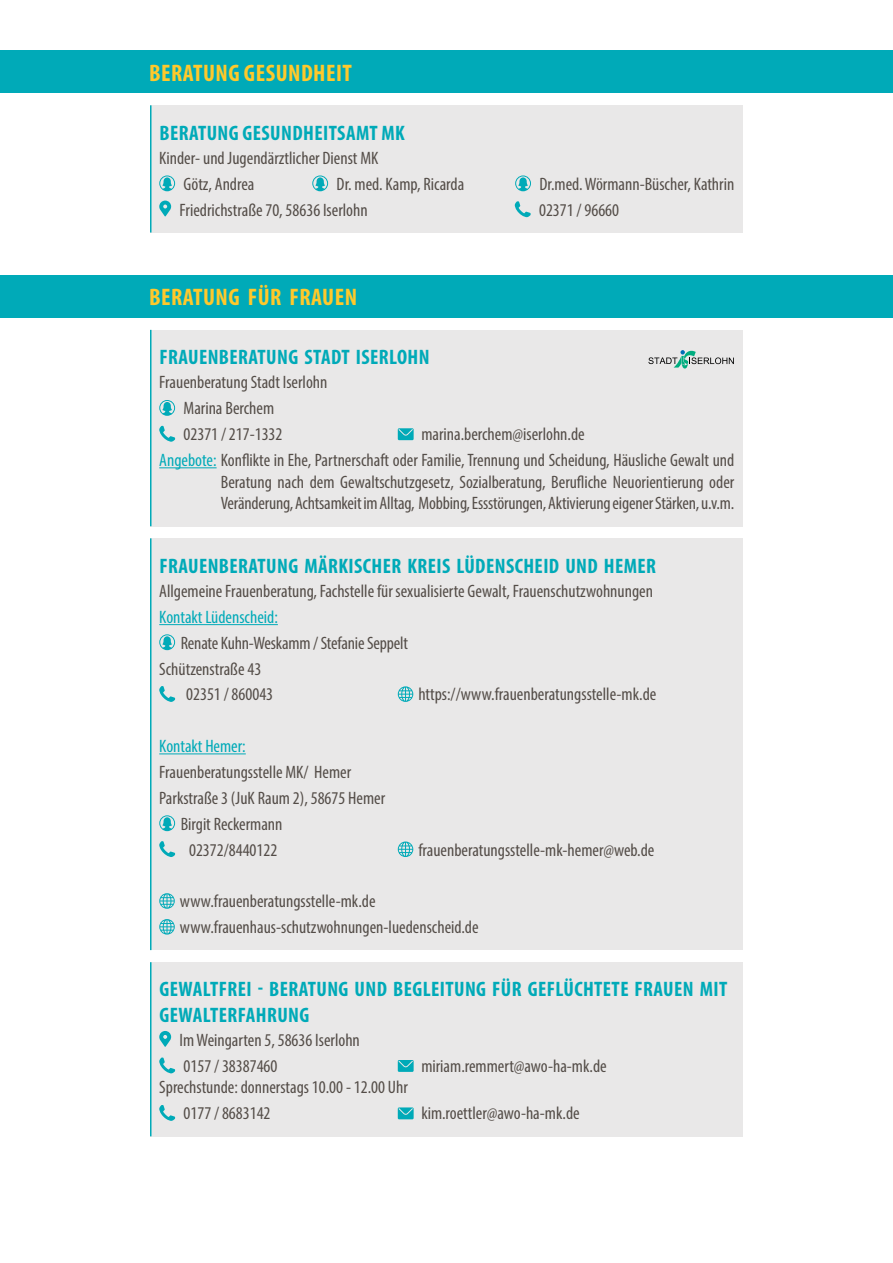
<style>
.page{position:relative;width:893px;height:1263px;background:#fff}
.page>*{position:absolute;margin:0;border:0;box-sizing:border-box;transform-origin:0 0}
.t1{font:700 condensed 24px "Myriad Pro";letter-spacing:.02em;color:#ffc92b}
.t2{font:700 condensed 21px/25.2px "Myriad Pro";letter-spacing:.02em;color:#00aab8}
.t3{font:condensed 18px/25.8px "Myriad Pro";color:#544d48}
.t4{font:condensed 18px "Myriad Pro";color:#00aab8}
.s1{color:#00aab8}
</style>
<div class="page">
<div style="left:0;top:51px;width:893px;height:42px;background:#00aab8"></div>
<div style="left:151px;top:105px;width:592px;height:128px;background:#e7e6e6"></div>
<svg style="left:159px;top:175px;width:16px;height:16px"></svg>
<svg style="left:312px;top:175px;width:16px;height:16px"></svg>
<svg style="left:515px;top:175px;width:16px;height:16px"></svg>
<svg style="left:159px;top:201px;width:12px;height:15px"></svg>
<svg style="left:515px;top:201px;width:16px;height:16px"></svg>
<hr style="left:150px;top:105px;width:2px;height:127px;background:#00aab8">
<div style="left:0;top:275px;width:893px;height:42px;background:#00aab8"></div>
<div style="left:151px;top:330px;width:592px;height:196px;background:#e7e6e6"></div>
<hr style="left:159px;top:467px;width:58px;height:1px;background:#00aab8">
<svg style="left:159px;top:400px;width:16px;height:16px"></svg>
<svg style="left:159px;top:426px;width:16px;height:16px"></svg>
<svg style="left:398px;top:428px;width:16px;height:12px"></svg>
<hr style="left:150px;top:330px;width:2px;height:196px;background:#00aab8">
<svg style="left:648px;top:350px;width:86px;height:18px"></svg>
<div style="left:151px;top:538px;width:592px;height:412px;background:#e7e6e6"></div>
<hr style="left:159px;top:624px;width:119px;height:1px;background:#00aab8">
<hr style="left:159px;top:753px;width:87px;height:1px;background:#00aab8">
<svg style="left:159px;top:634px;width:16px;height:16px"></svg>
<svg style="left:159px;top:686px;width:16px;height:16px"></svg>
<svg style="left:398px;top:686px;width:15px;height:16px"></svg>
<svg style="left:159px;top:815px;width:16px;height:16px"></svg>
<svg style="left:159px;top:841px;width:16px;height:16px"></svg>
<svg style="left:398px;top:841px;width:15px;height:16px"></svg>
<svg style="left:159px;top:893px;width:16px;height:16px"></svg>
<svg style="left:159px;top:919px;width:16px;height:15px"></svg>
<hr style="left:150px;top:538px;width:2px;height:412px;background:#00aab8">
<div style="left:151px;top:962px;width:592px;height:174px;background:#e7e6e6"></div>
<svg style="left:159px;top:1031px;width:12px;height:16px"></svg>
<svg style="left:159px;top:1057px;width:16px;height:16px"></svg>
<svg style="left:398px;top:1060px;width:16px;height:12px"></svg>
<svg style="left:159px;top:1105px;width:16px;height:16px"></svg>
<svg style="left:398px;top:1107px;width:16px;height:12px"></svg>
<hr style="left:150px;top:962px;width:2px;height:174px;background:#00aab8">
<h1 class="t1" style="left:149px;top:58px;width:204px">BERATUNG GESUNDHEIT</h1>
<p class="t2" style="left:159px;top:120px;width:247px">BERATUNG GESUNDHEITSAMT MK</p>
<p class="t3" style="left:184px;top:145px;width:196px;text-indent:-24px">Kinder- und Jugendärztlicher Dienst MK<br>Götz, Andrea</p>
<p class="t3" style="left:337px;top:171px;width:129px">Dr. med. Kamp, Ricarda</p>
<p class="t3" style="left:539px;top:171px;width:196px">Dr.med. Wörmann-Büscher, Kathrin</p>
<p class="t3" style="left:180px;top:197px;width:190px">Friedrichstraße 70, 58636 Iserlohn</p>
<p class="t3" style="left:539px;top:197px;width:82px">02371 / 96660</p>
<h1 class="t1" style="left:149px;top:282px;width:210px">BERATUNG FÜR FRAUEN</h1>
<p class="t2" style="left:159px;top:344px;width:272px">FRAUENBERATUNG STADT ISERLOHN</p>
<p class="t3" style="left:184px;top:369px;width:145px;text-indent:-24px">Frauenberatung Stadt Iserlohn<br>Marina Berchem<br>02371 / 217-1332</p>
<p class="t3" style="left:159px;top:421px;width:577px;text-indent:262px">marina.berchem@iserlohn.de<br><span class="s1">Angebote:</span> Konflikte in Ehe, Partnerschaft oder Familie, Trennung und Scheidung, Häusliche Gewalt und</p>
<p class="t3" style="left:221px;top:471px;width:515px;line-height:21.6px">Beratung nach dem Gewaltschutzgesetz, Sozialberatung, Berufliche Neuorientierung oder<br>Veränderung, Achtsamkeit im Alltag, Mobbing, Essstörungen, Aktivierung eigener Stärken, u.v.m.</p>
<p class="t2" style="left:159px;top:553px;width:498px">FRAUENBERATUNG MÄRKISCHER KREIS LÜDENSCHEID UND HEMER</p>
<p class="t3" style="left:159px;top:578px;width:495px">Allgemeine Frauenberatung, Fachstelle für sexualisierte Gewalt, Frauenschutzwohnungen</p>
<p class="t4" style="left:159px;top:606px;width:120px">Kontakt Lüdenscheid:</p>
<p class="t3" style="left:181px;top:630px;width:229px">Renate Kuhn-Weskamm / Stefanie Seppelt</p>
<p class="t3" style="left:159px;top:655px;width:104px">Schützenstraße 43</p>
<p class="t3" style="left:186px;top:681px;width:88px">02351 / 860043</p>
<p class="t3" style="left:418px;top:681px;width:240px">https://www.frauenberatungsstelle-mk.de</p>
<p class="t4" style="left:159px;top:735px;width:88px">Kontakt Hemer:</p>
<p class="t3" style="left:159px;top:759px;width:193px">Frauenberatungsstelle MK/ Hemer</p>
<p class="t3" style="left:159px;top:785px;width:227px">Parkstraße 3 (JuK Raum 2), 58675 Hemer</p>
<p class="t3" style="left:181px;top:811px;width:103px">Birgit Reckermann</p>
<p class="t3" style="left:189px;top:836px;width:90px">02372/8440122</p>
<p class="t3" style="left:418px;top:836px;width:237px">frauenberatungsstelle-mk-hemer@web.de</p>
<p class="t3" style="left:180px;top:888px;width:300px">www.frauenberatungsstelle-mk.de www.frauenhaus-schutzwohnungen-luedenscheid.de</p>
<p class="t2" style="left:159px;top:976px;width:569px">GEWALTFREI - BERATUNG UND BEGLEITUNG FÜR GEFLÜCHTETE FRAUEN MIT<br>GEWALTERFAHRUNG</p>
<p class="t3" style="left:180px;top:1027px;width:182px">Im Weingarten 5, 58636 Iserlohn<br>0157 / 38387460</p>
<p class="t3" style="left:421px;top:1053px;width:187px">miriam.remmert@awo-ha-mk.de</p>
<p class="t3" style="left:184px;top:1074px;width:226px;text-indent:-24px">Sprechstunde: donnerstags 10.00 - 12.00 Uhr<br>0177 / 8683142</p>
<p class="t3" style="left:421px;top:1100px;width:160px">kim.roettler@awo-ha-mk.de</p>
</div>
